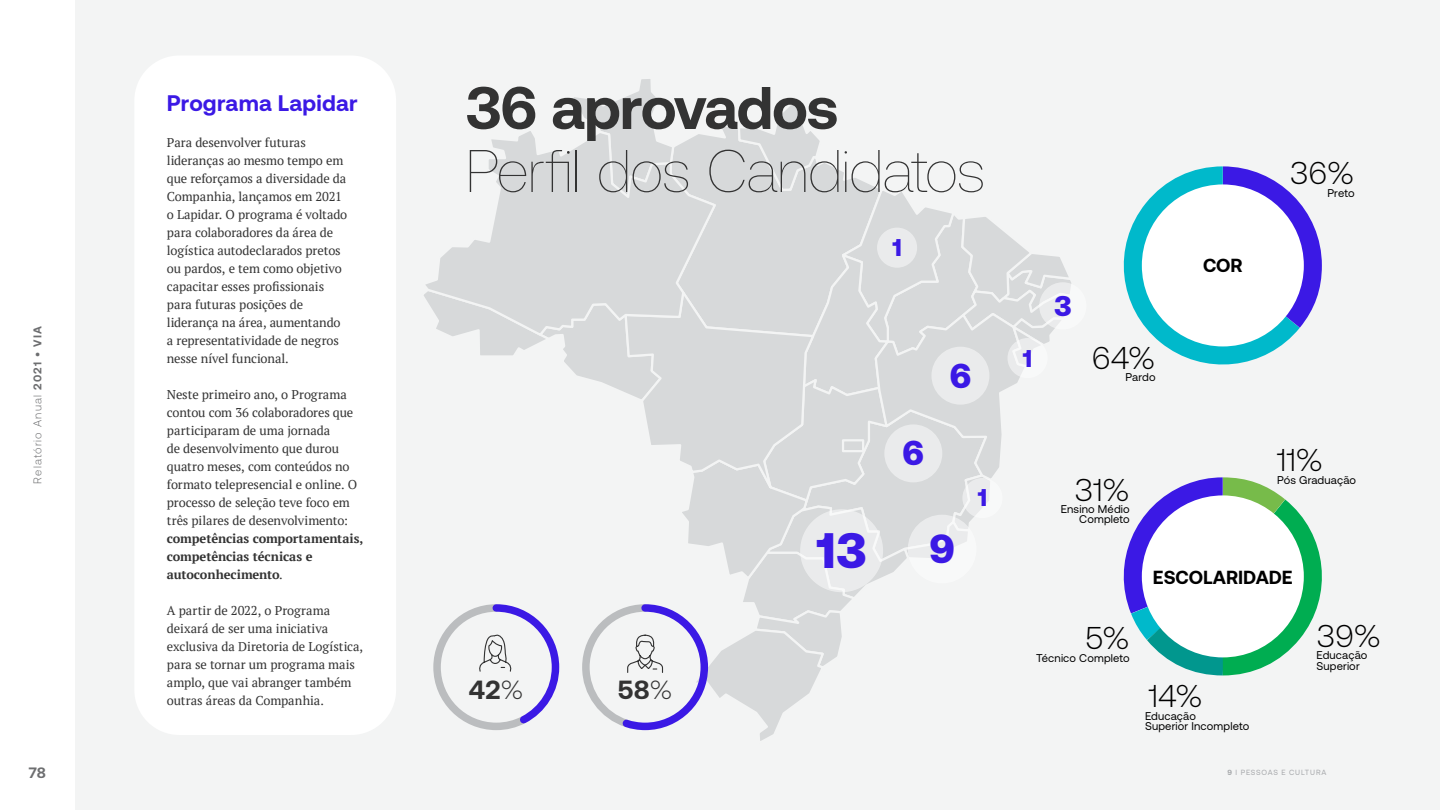
<style>
.page{position:relative;width:1440px;height:810px;background:#fff}
.page>*{position:absolute;margin:0;border:0;box-sizing:border-box;transform-origin:0 0}
.t1{font:100 60px "Aeonik";letter-spacing:-.025em;color:#333}
.t2{font:700 60px "Aeonik";letter-spacing:-.025em;color:#333}
.t3{font:900 49.8px "Aeonik";color:#3b19e5}
.t4{font:900 40.58px "Aeonik";color:#3b19e5}
.t5{font:900 34.58px "Aeonik";color:#3b19e5}
.t6{font:300 31.5px "Aeonik";color:#000}
.t7{font:900 28.5px "Aeonik";color:#3b19e5}
.t8{font:700 26.25px "Aeonik";color:#333}
.t9{font:900 24.22px "Aeonik";color:#3b19e5}
.t10{font:700 22.5px "Aeonik";letter-spacing:.01em;color:#3b19e5}
.t11{font:700 18.9px "Aeonik";color:#000}
.t12{font:700 15px "Aeonik";color:#6d6e70}
.t13{font:12.75px/18px "PT Serif";letter-spacing:-.01em;color:#333}
.t14{font:700 12.75px/18px "PT Serif";letter-spacing:-.015em;color:#333}
.t15{font:11.25px/10.1px "Aeonik";letter-spacing:.01em;color:#000}
.t16{font:300 11.25px "Aeonik";letter-spacing:.105em;color:#6d6e70}
.t17{font:7.5px "Aeonik";letter-spacing:.105em;color:#a6a8ab}
.s1{font-weight:700}
.s2{font-weight:400}
.s3{font-weight:300}
</style>
<div class="page">
<div style="left:75px;top:0;width:1365px;height:810px;background:#f3f4f4"></div>
<div style="left:1039px;top:282px;width:47px;height:48px;background:#f8f9f9;border-radius:50%"></div>
<svg style="left:424px;top:79px;width:647px;height:662px"></svg>
<svg style="left:1123px;top:166px;width:199px;height:199px"></svg>
<div style="left:1142px;top:184px;width:162px;height:162px;background:#fff;border-radius:50%"></div>
<svg style="left:1123px;top:477px;width:199px;height:198px"></svg>
<div style="left:1142px;top:495px;width:162px;height:162px;background:#fff;border-radius:50%"></div>
<div style="left:134px;top:56px;width:262px;height:679px;background:#fff;border-radius:45px"></div>
<p class="t16" style="left:31px;top:484px;width:159px;rotate:-90deg">Relatório Anual <span class="s1">2021 • VIA</span></p>
<p class="t12" style="left:29px;top:764px;width:19px">78</p>
<h3 class="t10" style="left:167px;top:90px;width:192px">Programa Lapidar</h3>
<p class="t13" style="left:167px;top:133px;width:182px">Para desenvolver futuras lideranças ao mesmo tempo em que reforçamos a diversidade da<br>Companhia, lançamos em 2021 o Lapidar. O programa é voltado para colaboradores da área de logística autodeclarados pretos ou pardos, e tem como objetivo capacitar esses profissionais para futuras posições de liderança na área, aumentando a representatividade de negros nesse nível funcional.</p>
<p class="t13" style="left:167px;top:385px;width:192px">Neste primeiro ano, o Programa contou com 36 colaboradores que participaram de uma jornada<br>de desenvolvimento que durou quatro meses, com conteúdos no formato telepresencial e online. O processo de seleção teve foco em três pilares de desenvolvimento:</p>
<p class="t14" style="left:167px;top:529px;width:198px">competências comportamentais, competências técnicas e autoconhecimento<span class="s2">.</span></p>
<p class="t13" style="left:167px;top:601px;width:198px">A partir de 2022, o Programa deixará de ser uma iniciativa exclusiva da Diretoria de Logística, para se tornar um programa mais amplo, que vai abranger também outras áreas da Companhia.</p>
<h1 class="t2" style="left:465px;top:74px;width:375px">36 aprovados</h1>
<h1 class="t1" style="left:465px;top:138px;width:522px">Perfil dos Candidatos</h1>
<h3 class="t8" style="left:469px;top:675px;width:56px">42<span class="s3">%</span></h3>
<h3 class="t8" style="left:618px;top:675px;width:56px">58<span class="s3">%</span></h3>
<h3 class="t9" style="left:892px;top:233px;width:11px">1</h3>
<h2 class="t3" style="left:816px;top:521px;width:52px">13</h2>
<h3 class="t5" style="left:903px;top:433px;width:23px">6</h3>
<h3 class="t5" style="left:950px;top:355px;width:23px">6</h3>
<h3 class="t9" style="left:978px;top:484px;width:11px">1</h3>
<h3 class="t4" style="left:929px;top:525px;width:27px">9</h3>
<h3 class="t6" style="left:1290px;top:156px;width:66px">36%</h3>
<h3 class="t9" style="left:1023px;top:344px;width:11px">1</h3>
<h3 class="t7" style="left:1054px;top:289px;width:19px">3</h3>
<h3 class="t6" style="left:1092px;top:340px;width:65px">64%</h3>
<p class="t15" style="left:1126px;top:372px;width:32px">Pardo</p>
<h3 class="t11" style="left:1203px;top:254px;width:41px">COR</h3>
<p class="t15" style="left:1328px;top:188px;width:29px">Preto</p>
<h3 class="t6" style="left:1277px;top:443px;width:47px">11%</h3>
<h3 class="t6" style="left:1074px;top:472px;width:57px">31%</h3>
<p class="t15" style="left:1277px;top:475px;width:80px">Pós Graduação</p>
<p class="t15" style="left:1061px;top:504px;width:70px;text-align:right">Ensino Médio<br>Completo</p>
<h3 class="t6" style="left:1085px;top:621px;width:46px">5%</h3>
<h3 class="t11" style="left:1153px;top:566px;width:141px">ESCOLARIDADE</h3>
<h3 class="t6" style="left:1317px;top:618px;width:66px">39%</h3>
<p class="t15" style="left:1036px;top:653px;width:95px">Técnico Completo</p>
<h3 class="t6" style="left:1149px;top:679px;width:56px">14%</h3>
<p class="t15" style="left:1145px;top:711px;width:106px">Educação<br>Superior Incompleto</p>
<p class="t15" style="left:1316px;top:650px;width:52px">Educação<br>Superior</p>
<p class="t17" style="left:1228px;top:768px;width:100px"><span class="s1">9</span> | PESSOAS E CULTURA</p>
</div>
